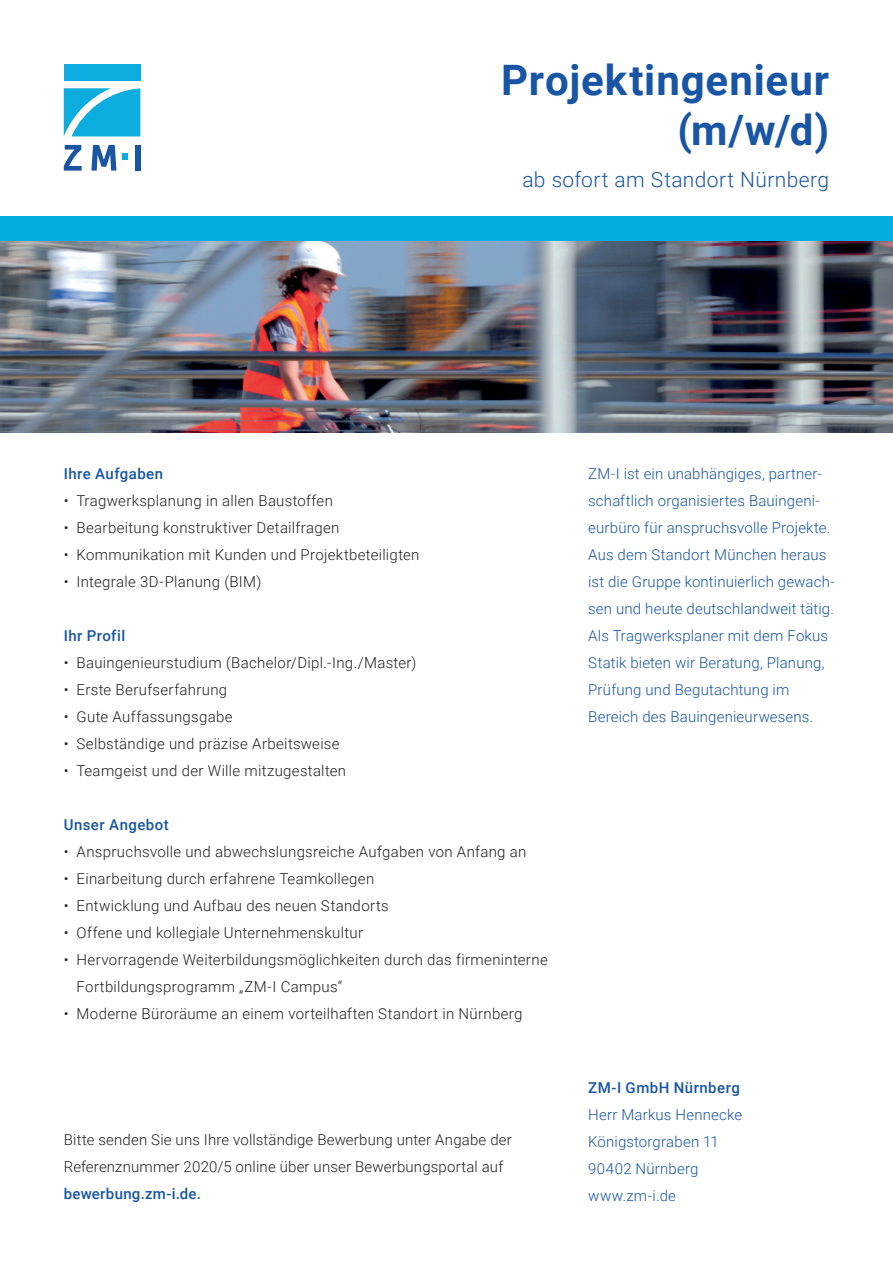
<style>
.page{position:relative;width:893px;height:1263px;background:#fff}
.page>*{position:absolute;margin:0;border:0;box-sizing:border-box;transform-origin:0 0}
.t1{font:700 42px/49.5px "Roboto";letter-spacing:.02em;color:#1855a5;text-align:right}
.t2{font:300 21px "Roboto";letter-spacing:.02em;color:#1855a5}
.t3{font:300 15px/27px "Roboto";letter-spacing:.02em;color:#231f20}
.t4{font:300 15px/27px "Roboto";letter-spacing:.01em;color:#1855a5}
.t5{font:500 15px "Roboto";letter-spacing:.03em;color:#1855a5}
</style>
<div class="page">
<img style="left:0;top:240px;width:893px;height:192px">
<div style="left:135px;top:145px;width:5px;height:26px;background:#1a55a4"></div>
<svg style="left:91px;top:145px;width:25px;height:26px"></svg>
<svg style="left:123px;top:154px;width:5px;height:6px"></svg>
<svg style="left:64px;top:145px;width:18px;height:26px"></svg>
<div style="left:64px;top:64px;width:76px;height:17px;background:#0cadde"></div>
<svg style="left:64px;top:88px;width:76px;height:48px;background:#30b9e2"></svg>
<div style="left:0;top:216px;width:893px;height:24px;background:#03addd"></div>
<h1 class="t1" style="left:501px;top:54px;width:329px">Projektingenieur (m/w/d)</h1>
<h2 class="t2" style="left:522px;top:165px;width:308px">ab sofort am Standort Nürnberg</h2>
<p class="t5" style="left:64px;top:463px;width:101px">Ihre Aufgaben</p>
<p class="t3" style="left:64px;top:487px;width:271px">• Tragwerksplanung in allen Baustoffen</p>
<p class="t3" style="left:64px;top:514px;width:277px">• Bearbeitung konstruktiver Detailfragen</p>
<p class="t3" style="left:64px;top:541px;width:357px">• Kommunikation mit Kunden und Projektbeteiligten</p>
<p class="t3" style="left:64px;top:568px;width:199px">• Integrale 3D-Planung (BIM)</p>
<p class="t5" style="left:64px;top:625px;width:63px">Ihr Profil</p>
<p class="t3" style="left:64px;top:649px;width:354px">• Bauingenieurstudium (Bachelor/Dipl.-Ing./Master)</p>
<p class="t3" style="left:64px;top:676px;width:165px">• Erste Berufserfahrung</p>
<p class="t3" style="left:64px;top:703px;width:170px">• Gute Auffassungsgabe</p>
<p class="t3" style="left:64px;top:730px;width:277px">• Selbständige und präzise Arbeitsweise</p>
<p class="t3" style="left:64px;top:757px;width:284px">• Teamgeist und der Wille mitzugestalten</p>
<p class="t5" style="left:64px;top:814px;width:106px">Unser Angebot</p>
<p class="t3" style="left:64px;top:838px;width:464px">• Anspruchsvolle und abwechslungsreiche Aufgaben von Anfang an</p>
<p class="t3" style="left:64px;top:865px;width:312px">• Einarbeitung durch erfahrene Teamkollegen</p>
<p class="t3" style="left:64px;top:892px;width:326px">• Entwicklung und Aufbau des neuen Standorts</p>
<p class="t3" style="left:64px;top:919px;width:301px">• Offene und kollegiale Unternehmenskultur</p>
<p class="t3" style="left:77px;top:946px;width:473px;text-indent:-13px">• Hervorragende Weiterbildungsmöglichkeiten durch das firmeninterne<br>Fortbildungsprogramm „ZM-I Campus“</p>
<p class="t3" style="left:64px;top:1000px;width:460px">• Moderne Büroräume an einem vorteilhaften Standort in Nürnberg</p>
<p class="t3" style="left:64px;top:1126px;width:450px">Bitte senden Sie uns Ihre vollständige Bewerbung unter Angabe der<br>Referenznummer 2020/5 online über unser Bewerbungsportal auf</p>
<p class="t5" style="left:64px;top:1183px;width:139px">bewerbung.zm-i.de.</p>
<p class="t4" style="left:588px;top:460px;width:248px">ZM-I ist ein unabhängiges, partner&shy;schaftlich organisiertes Bauingeni&shy;eurbüro für anspruchsvolle Projekte.<br>Aus dem Standort München heraus ist die Gruppe kontinuierlich gewach&shy;sen und heute deutschlandweit tätig.<br>Als Tragwerksplaner mit dem Fokus Statik bieten wir Beratung, Planung, Prüfung und Begutachtung im Bereich des Bauingenieurwesens.</p>
<p class="t5" style="left:588px;top:1077px;width:153px">ZM-I GmbH Nürnberg</p>
<p class="t4" style="left:588px;top:1100px;width:155px">Herr Markus Hennecke<br>Königstorgraben 11<br>90402 Nürnberg www.zm-i.de</p>
</div>
